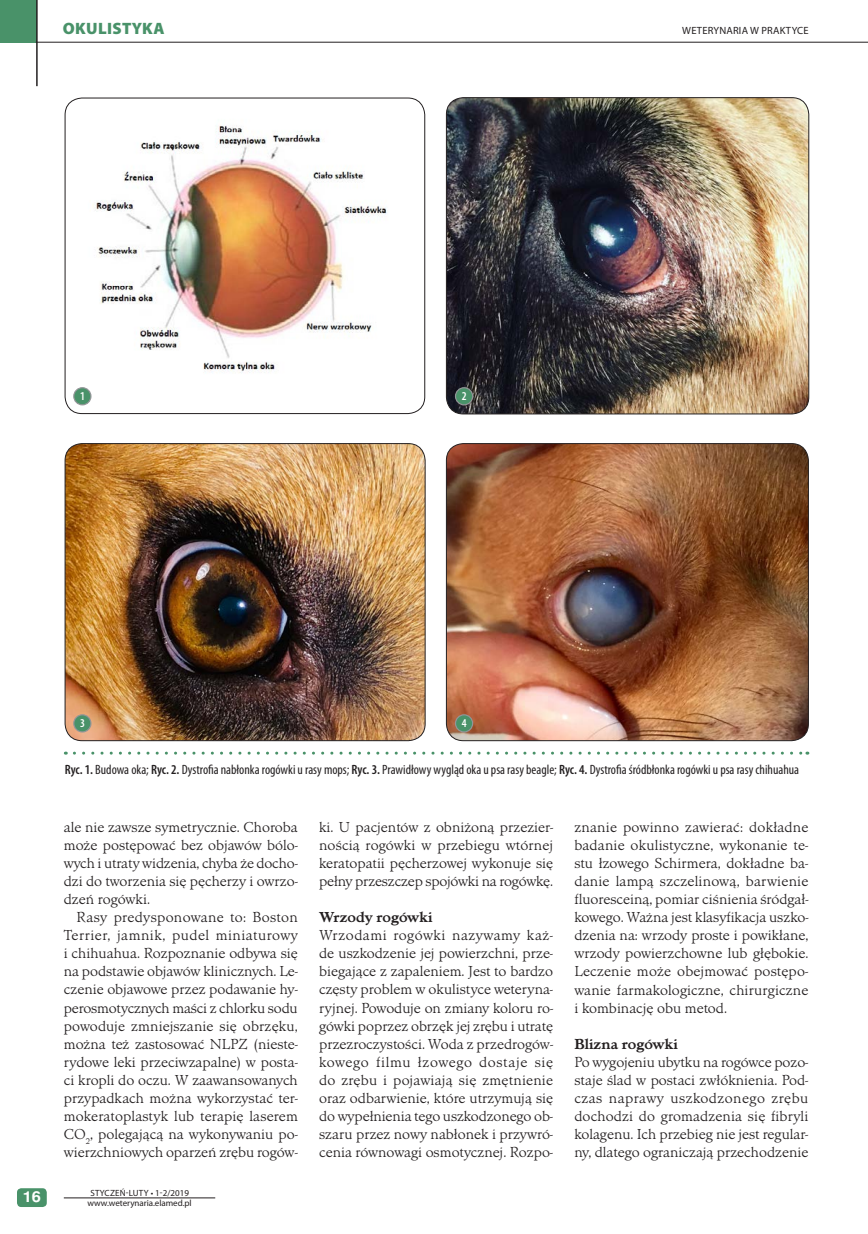
<style>
.page{position:relative;width:868px;height:1234px;background:#fff}
.page>*{position:absolute;margin:0;border:0;box-sizing:border-box;transform-origin:0 0}
.t1{font:900 16.5px "Myriad Pro";letter-spacing:.02em;color:#499269}
.t2{font:300 15px/18px "Minister TCE";color:#231f20;text-align:justify}
.t3{font:700 15px "Minister TCE";color:#231f20}
.t4{font:700 15px "Nimbus San LCE";color:#fff;scale:1.1 1}
.t5{font:condensed 13.5px "Myriad Pro";color:#231f20}
.t6{font:600 condensed 12px "Myriad Pro";color:#fff}
.t7{font:10.5px "Myriad Pro";letter-spacing:.02em;color:#231f20}
.t8{font:9px "Myriad Pro";letter-spacing:-.005em;color:#231f20}
.t9{font:9px "Myriad Pro";letter-spacing:.02em;color:#231f20}
.s1{font-weight:600}
</style>
<div class="page">
<div style="left:0;top:0;width:37px;height:42px;background:#499269"></div>
<hr style="left:36px;top:0;width:2px;height:86px;background:#231f20">
<hr style="left:36px;top:42px;width:831px;height:1px;background:#231f20">
<div style="left:17px;top:1187px;width:30px;height:19px;background:#499269;border-radius:4px"></div>
<hr style="left:64px;top:1197px;width:151px;height:1px;background:#231f20">
<img style="left:65px;top:98px;width:359px;height:315px">
<div style="left:65px;top:98px;width:360px;height:316px;border:1px solid #231f20;border-radius:17px"></div>
<img style="left:446px;top:98px;width:362px;height:316px">
<div style="left:446px;top:97px;width:363px;height:317px;border:1px solid #231f20;border-radius:17px"></div>
<img style="left:65px;top:443px;width:360px;height:297px">
<div style="left:65px;top:443px;width:360px;height:298px;border:1px solid #231f20;border-radius:17px"></div>
<img style="left:446px;top:443px;width:362px;height:297px">
<div style="left:446px;top:443px;width:362px;height:298px;border:1px solid #231f20;border-radius:17px"></div>
<svg style="left:74px;top:751px;width:733px;height:3px"></svg>
<div style="left:74px;top:387px;width:17px;height:18px;background:#499269;border-radius:50%"></div>
<div style="left:73px;top:387px;width:18px;height:18px;border:1px solid #939598;border-radius:50%"></div>
<div style="left:74px;top:714px;width:17px;height:17px;background:#499269;border-radius:50%"></div>
<div style="left:73px;top:714px;width:18px;height:18px;border:1px solid #939598;border-radius:50%"></div>
<div style="left:455px;top:387px;width:17px;height:18px;background:#499269;border-radius:50%"></div>
<div style="left:455px;top:387px;width:18px;height:18px;border:1px solid #939598;border-radius:50%"></div>
<div style="left:455px;top:714px;width:17px;height:17px;background:#499269;border-radius:50%"></div>
<div style="left:455px;top:714px;width:18px;height:18px;border:1px solid #939598;border-radius:50%"></div>
<p class="t1" style="left:63px;top:19px;width:103px">OKULISTYKA</p>
<p class="t7" style="left:682px;top:25px;width:128px">WETERYNARIA W PRAKTYCE</p>
<p class="t6" style="left:80px;top:389px;width:6px">1</p>
<p class="t6" style="left:461px;top:389px;width:6px">2</p>
<p class="t4" style="left:23px;top:1187px;width:18px">16</p>
<p class="t6" style="left:80px;top:716px;width:6px">3</p>
<p class="t6" style="left:461px;top:716px;width:6px">4</p>
<p class="t5" style="left:65px;top:762px;width:735px"><span class="s1">Ryc. 1.</span> Budowa oka; <span class="s1">Ryc. 2.</span> Dystrofia nabłonka rogówki u rasy mops; <span class="s1">Ryc. 3.</span> Prawidłowy wygląd oka u psa rasy beagle; <span class="s1">Ryc. 4.</span> Dystrofia śródbłonka rogówki u psa rasy chihuahua</p>
<p class="t2" style="left:64px;top:817px;width:235px">ale nie zawsze symetrycznie. Choroba może postępować bez objawów bólo&shy;wych i utraty widzenia, chyba że docho&shy;dzi do tworzenia się pęcherzy i owrzo&shy;dzeń rogówki.</p>
<p class="t2" style="left:64px;top:908px;width:235px;text-indent:13px">Rasy predysponowane to: Boston Terrier, jamnik, pudel miniaturowy i chihuahua. Rozpoznanie odbywa się na podstawie objawów klinicznych. Le&shy;czenie objawowe przez podawanie hy&shy;perosmotycznych maści z chlorku sodu powoduje zmniejszanie się obrzęku, można też zastosować NLPZ (nieste&shy;rydowe leki przeciwzapalne) w posta&shy;ci kropli do oczu. W zaawansowanych przypadkach można wykorzystać ter&shy;mokeratoplastyk lub terapię laserem CO<sub>2</sub>, polegającą na wykonywaniu po&shy;wierzchniowych oparzeń zrębu rogów-</p>
<p class="t9" style="left:90px;top:1187px;width:100px">STYCZEŃ-LUTY • 1-2/2019</p>
<p class="t8" style="left:87px;top:1197px;width:106px">www.weterynaria.elamed.pl</p>
<p class="t2" style="left:319px;top:817px;width:235px">ki. U pacjentów z obniżoną przezier&shy;nością rogówki w przebiegu wtórnej keratopatii pęcherzowej wykonuje się pełny przeszczep spojówki na rogówkę.</p>
<p class="t3" style="left:319px;top:908px;width:115px">Wrzody rogówki</p>
<p class="t2" style="left:319px;top:926px;width:235px">Wrzodami rogówki nazywamy każ&shy;de uszkodzenie jej powierzchni, prze&shy;biegające z zapaleniem. Jest to bardzo częsty problem w okulistyce weteryna&shy;ryjnej. Powoduje on zmiany koloru ro&shy;gówki poprzez obrzęk jej zrębu i utratę przezroczystości. Woda z przedrogów&shy;kowego filmu łzowego dostaje się do zrębu i pojawiają się zmętnienie oraz odbarwienie, które utrzymują się do wypełnienia tego uszkodzonego ob&shy;szaru przez nowy nabłonek i przywró&shy;cenia równowagi osmotycznej. Rozpo-</p>
<p class="t2" style="left:574px;top:817px;width:236px">znanie powinno zawierać: dokładne badanie okulistyczne, wykonanie te&shy;stu łzowego Schirmera, dokładne ba&shy;danie lampą szczelinową, barwienie fluoresceiną, pomiar ciśnienia śródgał&shy;kowego. Ważna jest klasyfikacja uszko&shy;dzenia na: wrzody proste i powikłane, wrzody powierzchowne lub głębokie.<br>Leczenie może obejmować postępo&shy;wanie farmakologiczne, chirurgiczne i kombinację obu metod.</p>
<p class="t3" style="left:574px;top:1035px;width:105px">Blizna rogówki</p>
<p class="t2" style="left:574px;top:1052px;width:235px">Po wygojeniu ubytku na rogówce pozo&shy;staje ślad w postaci zwłóknienia. Pod&shy;czas naprawy uszkodzonego zrębu dochodzi do gromadzenia się fibryli kolagenu. Ich przebieg nie jest regular&shy;ny, dlatego ograniczają przechodzenie</p>
</div>
